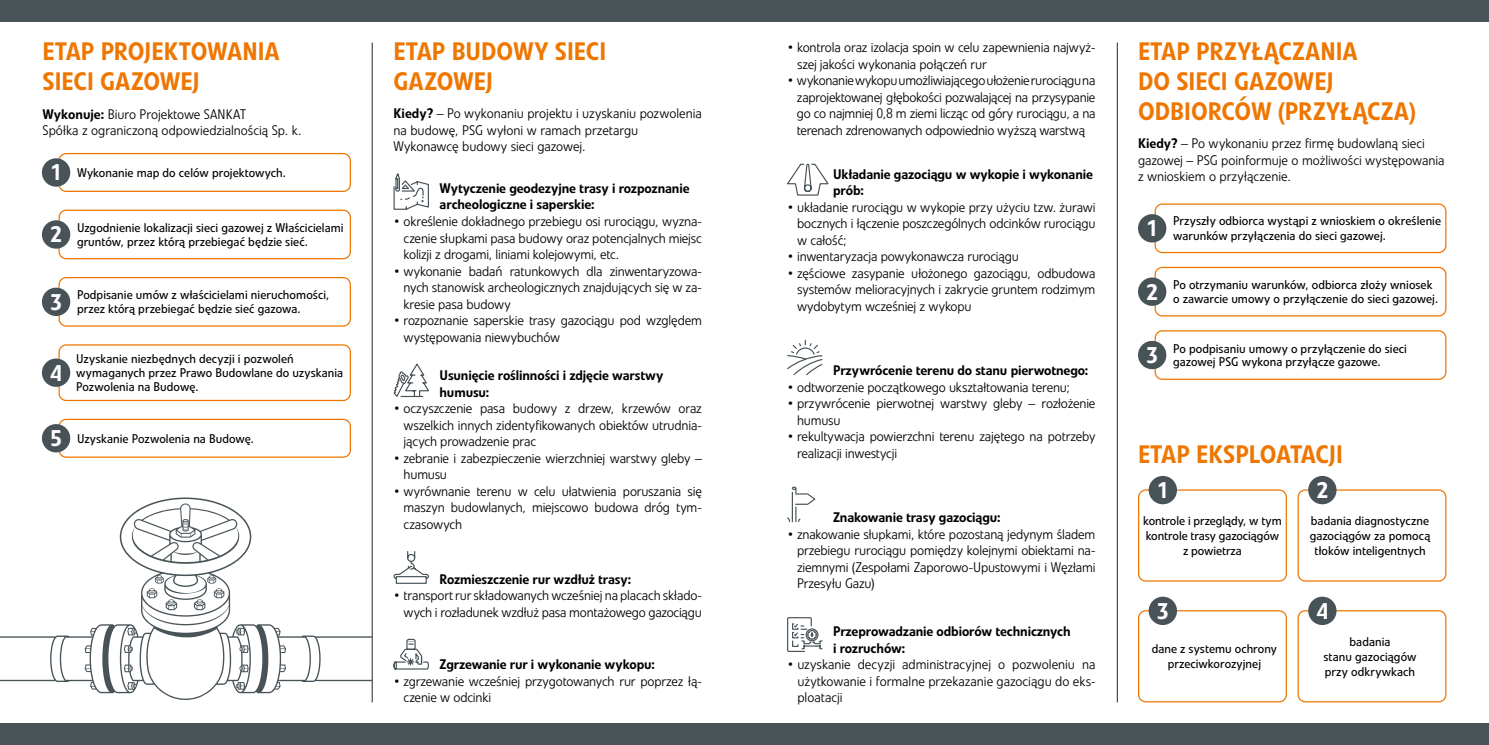
<style>
.page{position:relative;width:1489px;height:745px;background:#fff}
.page>*{position:absolute;margin:0;border:0;box-sizing:border-box;transform-origin:0 0}
.t1{font:500 25px/30px "Veto LT Pro";color:#ee7601}
.t2{font:500 22.5px "Veto LT Pro";color:#fff}
.t3{font:300 13.75px/16.5px "Veto LT Pro";letter-spacing:-.01em;color:#000}
.t4{font:500 13.75px/16.5px "Veto LT Pro";letter-spacing:-.01em;color:#000}
.t5{font:12.5px/15px "Veto LT Pro";letter-spacing:.005em;color:#000}
.s1{font-weight:500}
.s2{font-weight:500;font-size:22.5px;color:#fff}
</style>
<div class="page">
<div style="left:0;top:723px;width:1488px;height:21px;background:#485358"></div>
<div style="left:0;top:0;width:1488px;height:21px;background:#485358"></div>
<div style="left:1154px;top:203px;width:292px;height:50px;border:1px solid #ee7601;border-radius:7px"></div>
<div style="left:1137px;top:214px;width:29px;height:28px;background:#485358;border-radius:50%"></div>
<div style="left:1154px;top:267px;width:292px;height:49px;border:1px solid #ee7601;border-radius:7px"></div>
<div style="left:1137px;top:277px;width:29px;height:29px;background:#485358;border-radius:50%"></div>
<div style="left:1154px;top:330px;width:292px;height:49px;border:1px solid #ee7601;border-radius:7px"></div>
<div style="left:1137px;top:340px;width:29px;height:29px;background:#485358;border-radius:50%"></div>
<div style="left:1137px;top:489px;width:149px;height:92px;border:1px solid #ee7601;border-radius:7px"></div>
<div style="left:1137px;top:609px;width:149px;height:93px;border:1px solid #ee7601;border-radius:7px"></div>
<div style="left:1297px;top:489px;width:149px;height:92px;border:1px solid #ee7601;border-radius:7px"></div>
<div style="left:1297px;top:609px;width:149px;height:93px;border:1px solid #ee7601;border-radius:7px"></div>
<div style="left:1148px;top:475px;width:28px;height:29px;background:#485358;border-radius:50%"></div>
<div style="left:1148px;top:596px;width:28px;height:28px;background:#485358;border-radius:50%"></div>
<div style="left:1307px;top:475px;width:29px;height:29px;background:#485358;border-radius:50%"></div>
<div style="left:1307px;top:596px;width:29px;height:28px;background:#485358;border-radius:50%"></div>
<hr style="left:371px;top:43px;width:2px;height:659px;background:#485358">
<hr style="left:1116px;top:43px;width:1px;height:659px;background:#485358">
<svg style="left:393px;top:363px;width:36px;height:35px"></svg>
<svg style="left:787px;top:163px;width:42px;height:33px"></svg>
<svg style="left:393px;top:638px;width:36px;height:31px"></svg>
<svg style="left:393px;top:551px;width:36px;height:33px"></svg>
<svg style="left:787px;top:339px;width:36px;height:37px"></svg>
<svg style="left:787px;top:486px;width:29px;height:36px"></svg>
<svg style="left:393px;top:173px;width:36px;height:37px"></svg>
<svg style="left:787px;top:617px;width:36px;height:35px"></svg>
<div style="left:58px;top:153px;width:293px;height:39px;border:1px solid #ee7601;border-radius:7px"></div>
<div style="left:42px;top:158px;width:28px;height:28px;background:#485358;border-radius:50%"></div>
<div style="left:58px;top:418px;width:293px;height:39px;border:1px solid #ee7601;border-radius:7px"></div>
<div style="left:42px;top:424px;width:28px;height:28px;background:#485358;border-radius:50%"></div>
<div style="left:58px;top:209px;width:293px;height:50px;border:1px solid #ee7601;border-radius:7px"></div>
<div style="left:42px;top:220px;width:28px;height:28px;background:#485358;border-radius:50%"></div>
<div style="left:58px;top:277px;width:293px;height:49px;border:1px solid #ee7601;border-radius:7px"></div>
<div style="left:42px;top:287px;width:28px;height:29px;background:#485358;border-radius:50%"></div>
<div style="left:58px;top:344px;width:293px;height:57px;border:1px solid #ee7601;border-radius:7px"></div>
<div style="left:42px;top:358px;width:28px;height:28px;background:#485358;border-radius:50%"></div>
<svg style="left:0;top:497px;width:371px;height:202px"></svg>
<svg style="left:166px;top:599px;width:11px;height:10px"></svg>
<svg style="left:147px;top:588px;width:10px;height:9px"></svg>
<svg style="left:194px;top:599px;width:11px;height:10px"></svg>
<svg style="left:214px;top:588px;width:10px;height:9px"></svg>
<svg style="left:132px;top:503px;width:107px;height:60px"></svg>
<h1 class="t1" style="left:43px;top:37px;width:239px">ETAP PROJEKTOWANIA<br>SIECI GAZOWEJ</h1>
<h1 class="t1" style="left:1137px;top:36px;width:279px">ETAP PRZYŁĄCZANIA<br>DO SIECI GAZOWEJ<br>ODBIORCÓW (PRZYŁĄCZA)</h1>
<h1 class="t1" style="left:393px;top:37px;width:214px">ETAP BUDOWY SIECI<br>GAZOWEJ</h1>
<p class="t3" style="left:393px;top:105px;width:310px"><span class="s1">Kiedy?</span> – Po wykonaniu projektu i uzyskaniu pozwolenia na budowę, PSG wyłoni w ramach przetargu<br>Wykonawcę budowy sieci gazowej.</p>
<p class="t3" style="left:797px;top:39px;width:300px;text-indent:-10px">• kontrola oraz izolacja spoin w celu zapewnienia najwyż&shy;szej jakości wykonania połączeń rur</p>
<p class="t3" style="left:797px;top:72px;width:300px;text-align:justify;text-indent:-10px">• wykonanie wykopu umożliwiającego ułożenie rurociągu na zaprojektowanej głębokości pozwalającej na przysypanie go co najmniej 0,8 m ziemi licząc od góry rurociągu, a na terenach zdrenowanych odpowiednio wyższą warstwą</p>
<p class="t3" style="left:43px;top:106px;width:260px"><span class="s1">Wykonuje:</span> Biuro Projektowe SANKAT<br>Spółka z ograniczoną odpowiedzialnością Sp. k.</p>
<p class="t3" style="left:1137px;top:135px;width:308px"><span class="s1">Kiedy?</span> – Po wykonaniu przez firmę budowlaną sieci gazowej – PSG poinformuje o możliwości występowania z wnioskiem o przyłączenie.</p>
<p class="t5" style="left:50px;top:165px;width:237px"><span class="s2">1</span> Wykonanie map do celów projektowych.</p>
<p class="t4" style="left:833px;top:166px;width:261px">Układanie gazociągu w wykopie i wykonanie prób:</p>
<p class="t3" style="left:797px;top:199px;width:300px;text-align:justify;text-indent:-10px">• układanie rurociągu w wykopie przy użyciu tzw. żurawi bocznych i łączenie poszczególnych odcinków rurociągu w całość;</p>
<p class="t3" style="left:787px;top:248px;width:233px">• inwentaryzacja powykonawcza rurociągu</p>
<p class="t3" style="left:797px;top:265px;width:300px;text-align:justify;text-indent:-10px">• zęściowe zasypanie ułożonego gazociągu, odbudowa systemów melioracyjnych i zakrycie gruntem rodzimym wydobytym wcześniej z wykopu</p>
<p class="t4" style="left:439px;top:180px;width:251px">Wytyczenie geodezyjne trasy i rozpoznanie archeologiczne i saperskie:</p>
<p class="t3" style="left:403px;top:213px;width:300px;text-align:justify;text-indent:-10px">• określenie dokładnego przebiegu osi rurociągu, wyzna&shy;czenie słupkami pasa budowy oraz potencjalnych miejsc kolizji z drogami, liniami kolejowymi, etc.</p>
<p class="t3" style="left:403px;top:262px;width:300px;text-align:justify;text-indent:-10px">• wykonanie badań ratunkowych dla zinwentaryzowa&shy;nych stanowisk archeologicznych znajdujących się w za&shy;kresie pasa budowy</p>
<p class="t3" style="left:403px;top:312px;width:300px;text-indent:-10px">• rozpoznanie saperskie trasy gazociągu pod względem występowania niewybuchów</p>
<p class="t5" style="left:1146px;top:213px;width:296px;text-indent:27px">Przyszły odbiorca wystąpi z wnioskiem o określenie<br><sup>1</sup> warunków przyłączenia do sieci gazowej.</p>
<p class="t5" style="left:1146px;top:278px;width:293px;line-height:13.8px;text-indent:27px">Po otrzymaniu warunków, odbiorca złoży wniosek<br><sup>2</sup> o zawarcie umowy o przyłączenie do sieci gazowej.</p>
<p class="t5" style="left:1146px;top:341px;width:262px;line-height:13.8px;text-indent:27px">Po podpisaniu umowy o przyłączenie do sieci<br><sup>3</sup> gazowej PSG wykona przyłącze gazowe.</p>
<p class="t5" style="left:50px;top:221px;width:294px;line-height:13.8px;text-indent:27px">Uzgodnienie lokalizacji sieci gazowej z Właścicielami<br><sup>2</sup> gruntów, przez którą przebiegać będzie sieć.</p>
<p class="t5" style="left:50px;top:288px;width:280px;line-height:13.8px;text-indent:27px">Podpisanie umów z właścicielami nieruchomości,<br><sup>3</sup> przez którą przebiegać będzie sieć gazowa.</p>
<p class="t5" style="left:76px;top:352px;width:268px;line-height:13.8px">Uzyskanie niezbędnych decyzji i pozwoleń wymaganych przez Prawo Budowlane do uzyskania<br>Pozwolenia na Budowę.</p>
<h2 class="t2" style="left:50px;top:359px;width:13px">4</h2>
<p class="t4" style="left:833px;top:362px;width:257px">Przywrócenie terenu do stanu pierwotnego:</p>
<p class="t3" style="left:787px;top:378px;width:284px">• odtworzenie początkowego ukształtowania terenu;</p>
<p class="t3" style="left:797px;top:395px;width:300px;text-indent:-10px">• przywrócenie pierwotnej warstwy gleby – rozłożenie humusu</p>
<p class="t3" style="left:797px;top:428px;width:300px;text-indent:-10px">• rekultywacja powierzchni terenu zajętego na potrzeby realizacji inwestycji</p>
<p class="t4" style="left:439px;top:367px;width:225px">Usunięcie roślinności i zdjęcie warstwy humusu:</p>
<p class="t3" style="left:403px;top:400px;width:300px;text-align:justify;text-indent:-10px">• oczyszczenie pasa budowy z drzew, krzewów oraz wszelkich innych zidentyfikowanych obiektów utrudnia&shy;jących prowadzenie prac</p>
<p class="t3" style="left:403px;top:449px;width:300px;text-indent:-10px">• zebranie i zabezpieczenie wierzchniej warstwy gleby – humusu</p>
<p class="t3" style="left:403px;top:482px;width:300px;text-align:justify;text-indent:-10px">• wyrównanie terenu w celu ułatwienia poruszania się maszyn budowlanych, miejscowo budowa dróg tym&shy;czasowych</p>
<p class="t5" style="left:50px;top:430px;width:205px"><span class="s2">5</span> Uzyskanie Pozwolenia na Budowę.</p>
<h1 class="t1" style="left:1137px;top:439px;width:206px">ETAP EKSPLOATACJI</h1>
<h2 class="t2" style="left:1316px;top:476px;width:13px">2</h2>
<h2 class="t2" style="left:1157px;top:476px;width:13px">1</h2>
<p class="t4" style="left:833px;top:509px;width:169px">Znakowanie trasy gazociągu:</p>
<p class="t3" style="left:797px;top:525px;width:300px;text-align:justify;text-indent:-10px">• znakowanie słupkami, które pozostaną jedynym śladem przebiegu rurociągu pomiędzy kolejnymi obiektami na&shy;ziemnymi (Zespołami Zaporowo-Upustowymi i Węzłami Przesyłu Gazu)</p>
<p class="t5" style="left:1309px;top:513px;width:122px;text-align:center">badania diagnostyczne gazociągów za pomocą tłoków inteligentnych</p>
<p class="t5" style="left:1143px;top:513px;width:140px;text-align:center">kontrole i przeglądy, w tym kontrole trasy gazociągów z powietrza</p>
<p class="t4" style="left:439px;top:570px;width:193px">Rozmieszczenie rur wzdłuż trasy:</p>
<p class="t3" style="left:393px;top:587px;width:310px;text-align:right">• transport rur składowanych wcześniej na placach składo&shy;wych i rozładunek wzdłuż pasa montażowego gazociągu</p>
<h2 class="t2" style="left:1316px;top:597px;width:13px">4</h2>
<h2 class="t2" style="left:1157px;top:597px;width:13px">3</h2>
<p class="t4" style="left:439px;top:656px;width:217px">Zgrzewanie rur i wykonanie wykopu:</p>
<p class="t3" style="left:403px;top:672px;width:300px;text-indent:-10px">• zgrzewanie wcześniej przygotowanych rur poprzez łą&shy;czenie w odcinki</p>
<p class="t4" style="left:833px;top:623px;width:239px">Przeprowadzanie odbiorów technicznych i rozruchów:</p>
<p class="t3" style="left:797px;top:656px;width:299px;text-align:justify;text-indent:-10px">• uzyskanie decyzji administracyjnej o pozwoleniu na użytkowanie i formalne przekazanie gazociągu do eks&shy;ploatacji</p>
<p class="t5" style="left:1151px;top:641px;width:127px;text-align:center">dane z systemu ochrony przeciwkorozyjnej</p>
<p class="t5" style="left:1323px;top:634px;width:94px;text-align:center">badania<br>stanu gazociągów przy odkrywkach</p>
</div>
